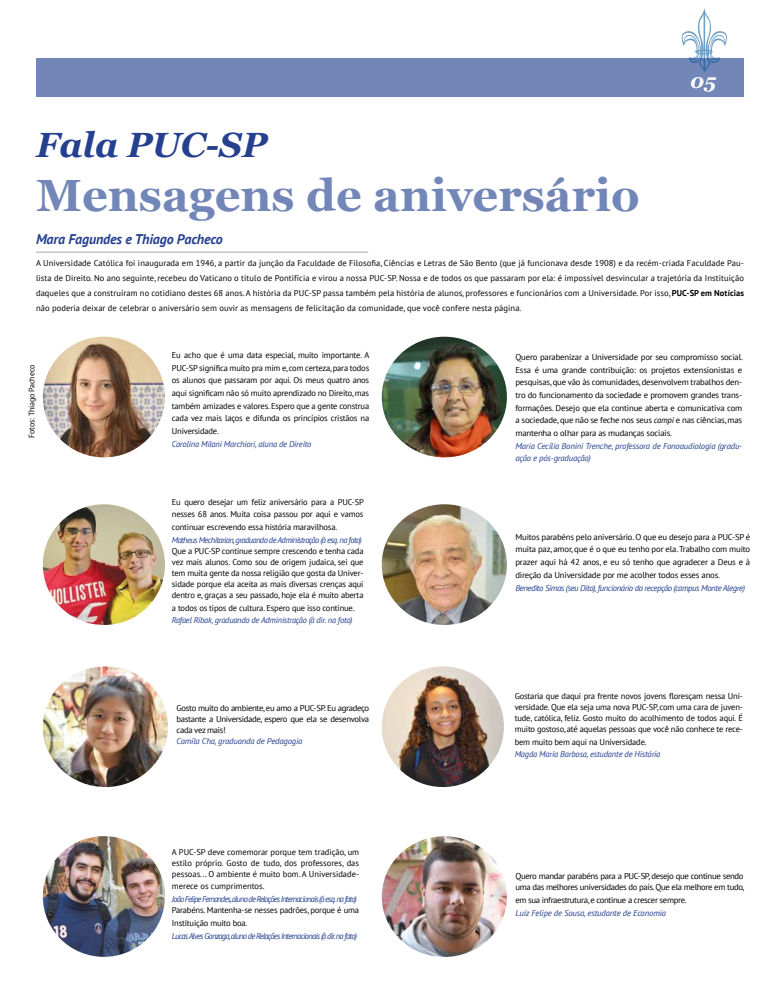
<style>
.page{position:relative;width:780px;height:993px;background:#fff}
.page>*{position:absolute;margin:0;border:0;box-sizing:border-box;transform-origin:0 0}
.t1{font:700 45px "Georgia";color:#7286b8}
.t2{font:italic 700 35px "Georgia";color:#25408f}
.t3{font:italic 700 20px "Georgia";color:#fff}
.t4{font:italic 700 14px "PT Sans";letter-spacing:-.01em;color:#25408f}
.t5{font:8.5px/12.7px "PT Sans";letter-spacing:-.02em;color:#000;text-align:justify}
.t6{font:italic 8.5px/12.7px "PT Sans";letter-spacing:-.03em;color:#25408f}
.t7{font:8.5px/11px "PT Sans";letter-spacing:-.04em;color:#000}
.t8{font:italic 8.5px "PT Sans";letter-spacing:-.05em;color:#25408f}
.t9{font:italic 8.5px "PT Sans";letter-spacing:-.1em;color:#25408f}
.t10{font:italic 8.5px "PT Sans";letter-spacing:-.09em;color:#25408f}
.t11{font:italic 8.5px "PT Sans";letter-spacing:-.07em;color:#25408f}
.t12{font:8.5px "PT Sans";color:#000}
.t13{font:8px "PT Sans";letter-spacing:-.02em;color:#000}
.s1{font-weight:700}
.s2{font-style:italic}
</style>
<div class="page">
<div style="left:36px;top:58px;width:708px;height:38px;background:#7286b8"></div>
<svg style="left:681px;top:8px;width:46px;height:64px"></svg>
<img style="left:43px;top:336px;width:122px;height:121px">
<img style="left:382px;top:504px;width:125px;height:120px">
<img style="left:43px;top:504px;width:122px;height:120px">
<img style="left:43px;top:836px;width:122px;height:120px">
<img style="left:382px;top:336px;width:125px;height:121px">
<img style="left:382px;top:836px;width:125px;height:120px">
<hr style="left:36px;top:251px;width:332px;height:1px;background:#a7a9ac">
<img style="left:382px;top:666px;width:122px;height:120px">
<img style="left:43px;top:666px;width:125px;height:120px">
<h3 class="t3" style="left:690px;top:68px;width:28px">05</h3>
<h2 class="t2" style="left:36px;top:122px;width:232px">Fala PUC-SP</h2>
<h1 class="t1" style="left:36px;top:166px;width:605px">Mensagens de aniversário</h1>
<p class="t5" style="left:36px;top:255px;width:709px;line-height:15px">A Universidade Católica foi inaugurada em 1946, a partir da junção da Faculdade de Filosofia, Ciências e Letras de São Bento (que já funcionava desde 1908) e da recém-criada Faculdade Pau&shy;lista de Direito. No ano seguinte, recebeu do Vaticano o título de Pontifícia e virou a nossa PUC-SP. Nossa e de todos os que passaram por ela: é impossível desvincular a trajetória da Instituição daqueles que a construíram no cotidiano destes 68 anos. A história da PUC-SP passa também pela história de alunos, professores e funcionários com a Universidade. Por isso, <span class="s1">PUC-SP em Notícias </span>não poderia deixar de celebrar o aniversário sem ouvir as mensagens de felicitação da comunidade, que você confere nesta página.</p>
<h3 class="t4" style="left:36px;top:230px;width:188px">Mara Fagundes e Thiago Pacheco</h3>
<p class="t13" style="left:26px;top:437px;width:74px;rotate:-90deg">Fotos: Thiago Pacheco</p>
<p class="t5" style="left:172px;top:348px;width:199px">Eu acho que é uma data especial, muito importante. A PUC-SP significa muito pra mim e, com certeza, para todos os alunos que passaram por aqui. Os meus quatro anos aqui significam não só muito aprendizado no Direito, mas também amizades e valores. Espero que a gente construa cada vez mais laços e difunda os princípios cristãos na Universidade.</p>
<p class="t6" style="left:172px;top:437px;width:141px">Carolina Milani Marchiori, aluna de Direito</p>
<p class="t5" style="left:172px;top:496px;width:193px;line-height:12.4px">Eu quero desejar um feliz aniversário para a PUC-SP nesses 68 anos. Muita coisa passou por aqui e vamos continuar escrevendo essa história maravilhosa.</p>
<p class="t11" style="left:172px;top:534px;width:191px">Matheus Mechitarian, graduando de Administração (à esq. na foto)</p>
<p class="t5" style="left:172px;top:545px;width:193px;line-height:11px">Que a PUC-SP continue sempre crescendo e tenha cada vez mais alunos. Como sou de origem judaica, sei que tem muita gente da nossa religião que gosta da Univer&shy;sidade porque ela aceita as mais diversas crenças aqui dentro e, graças a seu passado, hoje ela é muito aberta</p>
<p class="t5" style="left:172px;top:601px;width:184px">a todos os tipos de cultura. Espero que isso continue.</p>
<p class="t6" style="left:172px;top:613px;width:182px">Rafael Ribak, graduando de Administração (à dir. na foto)</p>
<p class="t5" style="left:176px;top:702px;width:194px;line-height:11px">Gosto muito do ambiente, eu amo a PUC-SP. Eu agradeço bastante a Universidade, espero que ela se desenvolva cada vez mais!</p>
<p class="t6" style="left:176px;top:734px;width:127px">Camila Cha, graduanda de Pedagogia</p>
<p class="t5" style="left:172px;top:845px;width:189px;line-height:11px">A PUC-SP deve comemorar porque tem tradição, um estilo próprio. Gosto de tudo, dos professores, das pessoas... O ambiente é muito bom. A Universidade-</p>
<p class="t12" style="left:172px;top:880px;width:94px">merece os cumprimentos.</p>
<p class="t9" style="left:172px;top:893px;width:186px">João Felipe Fernandes,aluno de Relações Internacionais (à esq.na foto)</p>
<p class="t5" style="left:172px;top:903px;width:189px">Parabéns. Mantenha-se nesses padrões, porque é uma<br>Instituição muito boa.</p>
<p class="t10" style="left:172px;top:929px;width:187px">Lucas Alves Gonzaga,aluno de Relações Internacionais (à dir.na foto)</p>
<p class="t5" style="left:515px;top:350px;width:229px">Quero parabenizar a Universidade por seu compromisso social.<br>Essa é uma grande contribuição: os projetos extensionistas e pesquisas, que vão às comunidades, desenvolvem trabalhos den&shy;tro do funcionamento da sociedade e promovem grandes trans&shy;formações. Desejo que ela continue aberta e comunicativa com a sociedade, que não se feche nos seus <span class="s2">campi</span> e nas ciências, mas mantenha o olhar para as mudanças sociais.</p>
<p class="t6" style="left:515px;top:439px;width:228px">Maria Cecília Bonini Trenche, professora de Fonoaudiologia (gradu&shy;ação e pós-graduação)</p>
<p class="t5" style="left:515px;top:530px;width:236px">Muitos parabéns pelo aniversário. O que eu desejo para a PUC-SP é muita paz, amor, que é o que eu tenho por ela. Trabalho com muito prazer aqui há 42 anos, e eu só tenho que agradecer a Deus e à direção da Universidade por me acolher todos esses anos.</p>
<p class="t8" style="left:515px;top:582px;width:231px">Benedito Simas (seu Dito), funcionário da recepção (campus Monte Alegre)</p>
<p class="t5" style="left:514px;top:690px;width:230px;line-height:11px">Gostaria que daqui pra frente novos jovens floresçam nessa Uni&shy;versidade. Que ela seja uma nova PUC-SP, com uma cara de juven&shy;tude, católica, feliz. Gosto muito do acolhimento de todos aqui. É muito gostoso, até aquelas pessoas que você não conhece te rece-</p>
<p class="t5" style="left:514px;top:734px;width:133px">bem muito bem aqui na Universidade.</p>
<p class="t6" style="left:514px;top:747px;width:147px">Magda Maria Barbosa, estudante de História</p>
<p class="t7" style="left:515px;top:870px;width:230px">Quero mandar parabéns para a PUC-SP, desejo que continue sendo uma das melhores universidades do país. Que ela melhore em tudo,</p>
<p class="t7" style="left:515px;top:893px;width:173px">em sua infraestrutura, e continue a crescer sempre.</p>
<p class="t6" style="left:515px;top:905px;width:152px">Luiz Felipe de Sousa, estudante de Economia</p>
</div>
